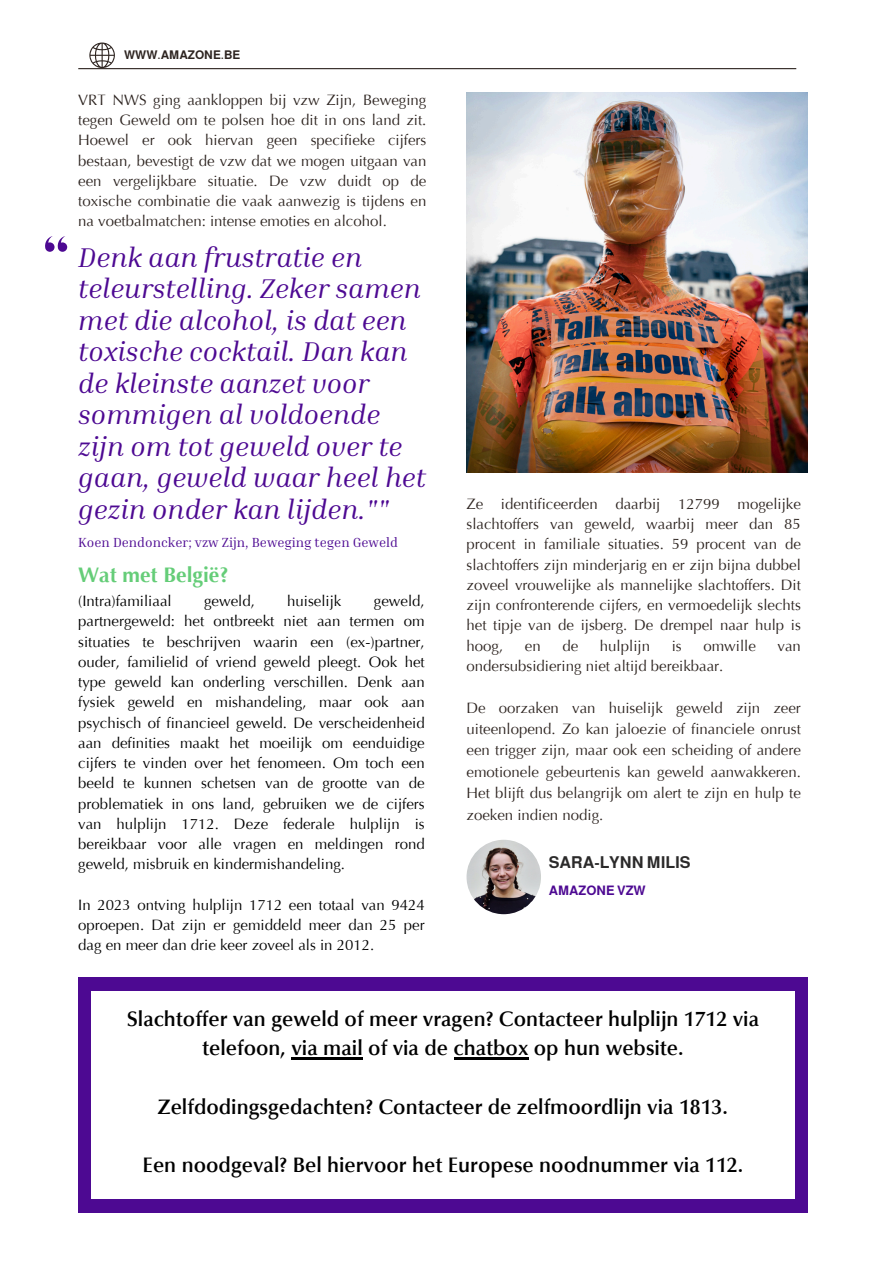
<style>
.page{position:relative;width:894px;height:1264px;background:#fff}
.page>*{position:absolute;margin:0;border:0;box-sizing:border-box;transform-origin:0 0}
.t1{font:italic 27.75px/31.5px "Inria Serif";color:#4d0992}
.t2{font:700 21px "Optima LT Pro";color:#65cd78}
.t3{font:600 20.85px/29.2px "Optima LT Pro";color:#000;text-align:center}
.t4{font:700 16.35px "Almarai";color:#2b2a2a}
.t5{font:15px/20.2px "Optima LT Pro";color:#2d2420;text-align:justify}
.t6{font:15px/20.2px "Optima LT Pro";color:#000;text-align:justify}
.t7{font:13.5px "Inria Serif";color:#4d0992}
.t8{font:700 13.2px "Almarai";color:#4d0992}
.t9{font:700 12px "Almarai";color:#2d2420}
</style>
<div class="page">
<svg style="left:89px;top:43px;width:26px;height:25px"></svg>
<hr style="left:78px;top:68px;width:718px;height:1px;background:#2d2420">
<img style="left:466px;top:93px;width:341px;height:379px">
<div style="left:78px;top:977px;width:729px;height:235px;background:#4d0992"></div>
<div style="left:91px;top:991px;width:703px;height:207px;background:#fff"></div>
<hr style="left:291px;top:1057px;width:72px;height:2px;background:#000">
<hr style="left:453px;top:1057px;width:75px;height:2px;background:#000">
<img style="left:466px;top:839px;width:75px;height:75px;border-radius:50%">
<svg style="left:45px;top:236px;width:22px;height:16px"></svg>
<p class="t9" style="left:124px;top:48px;width:118px">WWW.AMAZONE.BE</p>
<h2 class="t5" style="left:78px;top:91px;width:349px">VRT NWS ging aankloppen bij vzw Zijn, Beweging tegen Geweld om te polsen hoe dit in ons land zit.<br>Hoewel er ook hiervan geen specifieke cijfers bestaan, bevestigt de vzw dat we mogen uitgaan van een vergelijkbare situatie. De vzw duidt op de toxische combinatie die vaak aanwezig is tijdens en na voetbalmatchen: intense emoties en alcohol.</h2>
<p class="t1" style="left:78px;top:240px;width:349px">Denk aan frustratie en teleurstelling. Zeker samen met die alcohol, is dat een toxische cocktail. Dan kan de kleinste aanzet voor sommigen al voldoende zijn om tot geweld over te gaan, geweld waar heel het gezin onder kan lijden.""</p>
<h5 class="t7" style="left:78px;top:534px;width:321px">Koen Dendoncker; vzw Zijn, Beweging tegen Geweld</h5>
<h4 class="t2" style="left:78px;top:567px;width:152px">Wat met België?</h4>
<h4 class="t6" style="left:78px;top:592px;width:95px">(Intra)familiaal</h4>
<h4 class="t6" style="left:204px;top:592px;width:52px">geweld,</h4>
<h4 class="t6" style="left:287px;top:592px;width:56px">huiselijk</h4>
<h4 class="t6" style="left:78px;top:592px;width:348px;text-indent:295px">geweld, partnergeweld: het ontbreekt niet aan termen om situaties te beschrijven waarin een (ex-)partner, ouder, familielid of vriend geweld pleegt. Ook het type geweld kan onderling verschillen. Denk aan fysiek geweld en mishandeling, maar ook aan psychisch of financieel geweld. De verscheidenheid aan definities maakt het moeilijk om eenduidige cijfers te vinden over het fenomeen. Om toch een beeld te kunnen schetsen van de grootte van de problematiek in ons land, gebruiken we de cijfers van hulplijn 1712. Deze federale hulplijn is bereikbaar voor alle vragen en meldingen rond geweld, misbruik en kindermishandeling.</h4>
<h1 class="t6" style="left:78px;top:896px;width:348px">In 2023 ontving hulplijn 1712 een totaal van 9424 oproepen. Dat zijn er gemiddeld meer dan 25 per dag en meer dan drie keer zoveel als in 2012.</h1>
<p class="t5" style="left:466px;top:495px;width:336px">Ze identificeerden daarbij 12799 mogelijke slachtoffers van geweld, waarbij meer dan 85 procent in familiale situaties. 59 procent van de slachtoffers zijn minderjarig en er zijn bijna dubbel zoveel vrouwelijke als mannelijke slachtoffers. Dit zijn confronterende cijfers, en vermoedelijk slechts het tipje van de ijsberg. De drempel naar hulp is hoog,</p>
<p class="t5" style="left:524px;top:637px;width:17px">en</p>
<p class="t5" style="left:562px;top:637px;width:17px">de</p>
<p class="t5" style="left:599px;top:637px;width:52px">hulplijn</p>
<p class="t5" style="left:671px;top:637px;width:12px">is</p>
<p class="t5" style="left:703px;top:637px;width:54px">omwille</p>
<p class="t5" style="left:777px;top:637px;width:25px">van</p>
<p class="t5" style="left:466px;top:657px;width:258px">ondersubsidiering niet altijd bereikbaar.</p>
<p class="t5" style="left:466px;top:698px;width:336px;line-height:21.3px">De oorzaken van huiselijk geweld zijn zeer uiteenlopend. Zo kan jaloezie of financiele onrust een trigger zijn, maar ook een scheiding of andere emotionele gebeurtenis kan geweld aanwakkeren.<br>Het blijft dus belangrijk om alert te zijn en hulp te zoeken indien nodig.</p>
<h4 class="t4" style="left:548px;top:853px;width:143px">SARA-LYNN MILIS</h4>
<h4 class="t8" style="left:548px;top:883px;width:98px">AMAZONE VZW</h4>
<h4 class="t3" style="left:127px;top:1006px;width:633px">Slachtoffer van geweld of meer vragen? Contacteer hulplijn 1712 via telefoon, via mail of via de chatbox op hun website.</h4>
<h4 class="t3" style="left:158px;top:1094px;width:571px">Zelfdodingsgedachten? Contacteer de zelfmoordlijn via 1813.</h4>
<h3 class="t3" style="left:142px;top:1152px;width:602px">Een noodgeval? Bel hiervoor het Europese noodnummer via 112.</h3>
</div>
